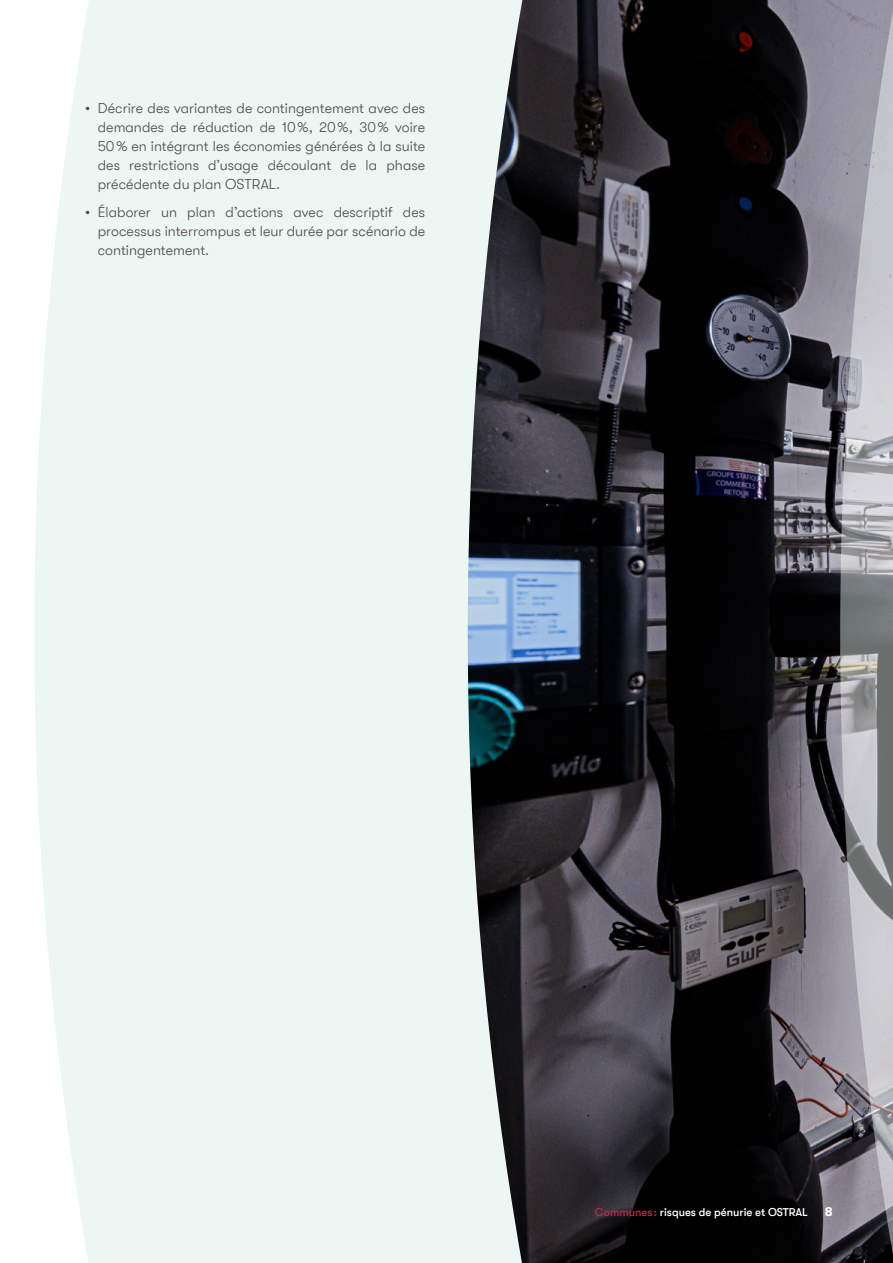
<style>
.page{position:relative;width:893px;height:1263px;background:#fff}
.page>*{position:absolute;margin:0;border:0;box-sizing:border-box;transform-origin:0 0}
.t1{font:300 14.25px/19px "GT Walsheim";letter-spacing:.005em;color:#4a4a49;text-align:justify}
.t2{font:700 12.75px "GT Walsheim";color:#fff}
.t3{font:500 11.25px "GT Walsheim";color:#fff}
.s1{color:#bc2749}
</style>
<div class="page">
<div style="left:34px;top:0;width:434px;height:1263px;background:#ecf6f3"></div>
<img style="left:468px;top:0;width:372px;height:1263px">
<svg style="left:840px;top:0;width:53px;height:1263px;background:#a0a0a7"></svg>
<p class="t1" style="left:98px;top:99px;width:329px;text-indent:-13px">• Décrire des variantes de contingentement avec des demandes de réduction de 10 %, 20 %, 30 % voire 50 % en intégrant les économies générées à la suite des restrictions d’usage découlant de la phase précédente du plan OSTRAL.</p>
<p class="t1" style="left:98px;top:202px;width:329px;text-indent:-13px">• Élaborer un plan d’actions avec descriptif des processus interrompus et leur durée par scénario de contingentement.</p>
<p class="t3" style="left:595px;top:1206px;width:215px"><span class="s1">Communes :</span> risques de pénurie et OSTRAL</p>
<p class="t2" style="left:825px;top:1205px;width:9px">8</p>
</div>
